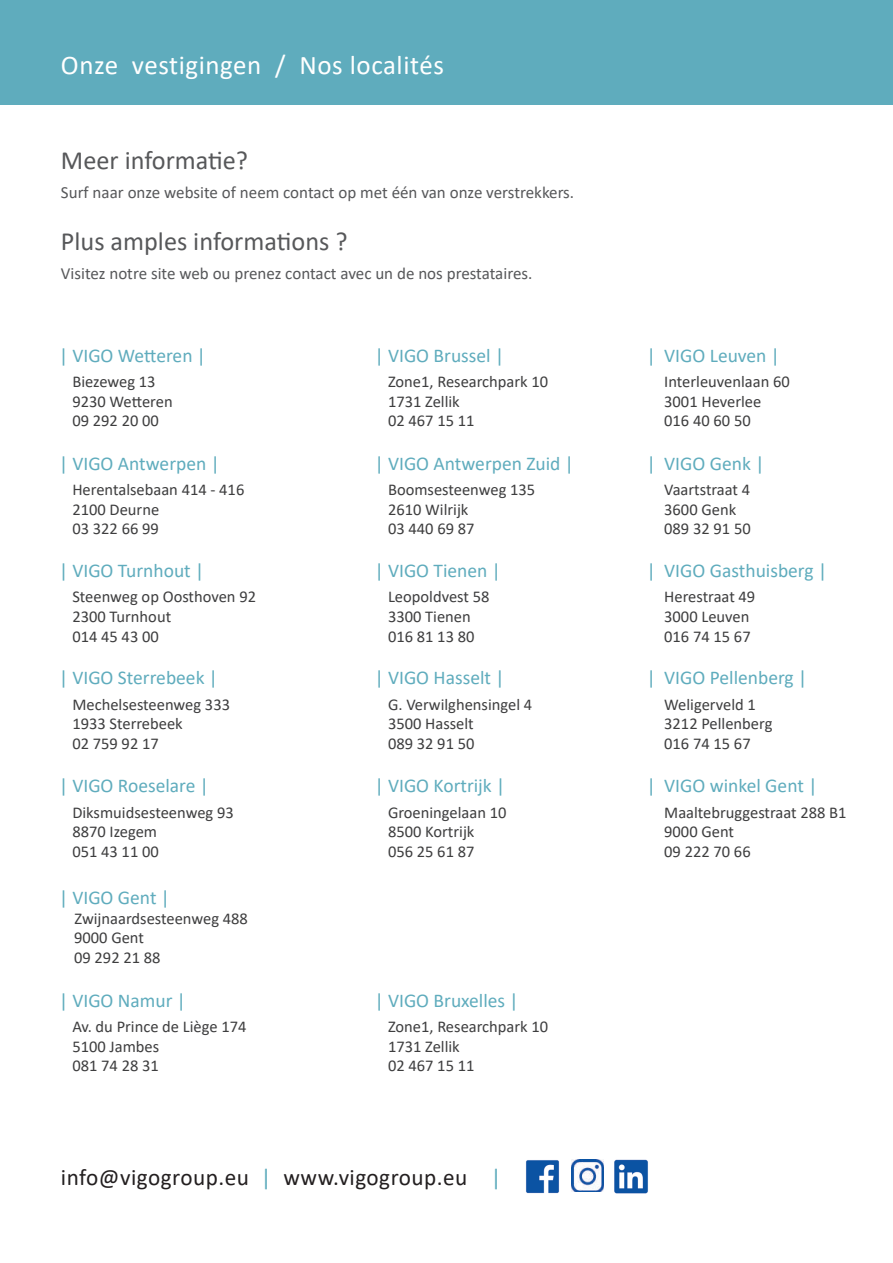
<style>
.page{position:relative;width:893px;height:1263px;background:#fff}
.page>*{position:absolute;margin:0;border:0;box-sizing:border-box;transform-origin:0 0}
.t1{font:27px "Calibri";letter-spacing:.02em;color:#fff}
.t2{font:26.25px "Calibri";color:#57585a}
.t3{font:23.25px "Calibri";letter-spacing:.02em;color:#231f20}
.t4{font:19.5px "Calibri";color:#5facbd}
.t5{font:16.95px "Calibri";color:#57585a}
.t6{font:16.5px/19.8px "Calibri";color:#3e3e3f}
.s1{color:#5facbd}
</style>
<div class="page">
<div style="left:0;top:0;width:893px;height:104px;background:#5facbd"></div>
<img style="left:526px;top:1160px;width:33px;height:34px">
<img style="left:571px;top:1160px;width:33px;height:32px">
<img style="left:614px;top:1159px;width:34px;height:35px">
<h1 class="t1" style="left:61px;top:47px;width:384px">Onze vestigingen / Nos localités</h1>
<h2 class="t2" style="left:61px;top:142px;width:189px">Meer informatie?</h2>
<p class="t5" style="left:61px;top:181px;width:515px">Surf naar onze website of neem contact op met één van onze verstrekkers.</p>
<h2 class="t2" style="left:61px;top:223px;width:288px">Plus amples informations ?</h2>
<p class="t5" style="left:61px;top:262px;width:473px">Visitez notre site web ou prenez contact avec un de nos prestataires.</p>
<p class="t4" style="left:59px;top:342px;width:148px">| VIGO Wetteren |</p>
<p class="t4" style="left:375px;top:342px;width:131px">| VIGO Brussel |</p>
<p class="t4" style="left:647px;top:342px;width:135px">| VIGO Leuven |</p>
<p class="t6" style="left:72px;top:371px;width:85px">Biezeweg 13</p>
<p class="t6" style="left:388px;top:371px;width:162px">Zone1, Researchpark 10</p>
<p class="t6" style="left:664px;top:371px;width:127px">Interleuvenlaan 60</p>
<p class="t6" style="left:72px;top:391px;width:102px">9230 Wetteren</p>
<p class="t6" style="left:388px;top:391px;width:73px">1731 Zellik</p>
<p class="t6" style="left:664px;top:391px;width:99px">3001 Heverlee</p>
<p class="t6" style="left:72px;top:410px;width:88px">09 292 20 00</p>
<p class="t6" style="left:388px;top:410px;width:88px">02 467 15 11</p>
<p class="t6" style="left:664px;top:410px;width:88px">016 40 60 50</p>
<p class="t4" style="left:59px;top:450px;width:162px">| VIGO Antwerpen |</p>
<p class="t4" style="left:375px;top:450px;width:200px">| VIGO Antwerpen Zuid |</p>
<p class="t4" style="left:647px;top:450px;width:119px">| VIGO Genk |</p>
<p class="t6" style="left:72px;top:479px;width:173px">Herentalsebaan 414 - 416</p>
<p class="t6" style="left:388px;top:479px;width:149px">Boomsesteenweg 135</p>
<p class="t6" style="left:664px;top:479px;width:88px">Vaartstraat 4</p>
<p class="t6" style="left:72px;top:499px;width:88px">2100 Deurne</p>
<p class="t6" style="left:388px;top:499px;width:82px">2610 Wilrijk</p>
<p class="t6" style="left:664px;top:499px;width:73px">3600 Genk</p>
<p class="t6" style="left:72px;top:518px;width:88px">03 322 66 99</p>
<p class="t6" style="left:388px;top:518px;width:88px">03 440 69 87</p>
<p class="t6" style="left:664px;top:518px;width:88px">089 32 91 50</p>
<p class="t4" style="left:59px;top:557px;width:146px">| VIGO Turnhout |</p>
<p class="t4" style="left:375px;top:557px;width:127px">| VIGO Tienen |</p>
<p class="t4" style="left:647px;top:557px;width:182px">| VIGO Gasthuisberg |</p>
<p class="t6" style="left:72px;top:587px;width:185px">Steenweg op Oosthoven 92</p>
<p class="t6" style="left:388px;top:587px;width:103px">Leopoldvest 58</p>
<p class="t6" style="left:664px;top:587px;width:93px">Herestraat 49</p>
<p class="t6" style="left:72px;top:606px;width:100px">2300 Turnhout</p>
<p class="t6" style="left:388px;top:606px;width:84px">3300 Tienen</p>
<p class="t6" style="left:664px;top:606px;width:87px">3000 Leuven</p>
<p class="t6" style="left:72px;top:626px;width:88px">014 45 43 00</p>
<p class="t6" style="left:388px;top:626px;width:88px">016 81 13 80</p>
<p class="t6" style="left:664px;top:626px;width:88px">016 74 15 67</p>
<p class="t4" style="left:59px;top:664px;width:160px">| VIGO Sterrebeek |</p>
<p class="t4" style="left:375px;top:664px;width:131px">| VIGO Hasselt |</p>
<p class="t4" style="left:647px;top:664px;width:162px">| VIGO Pellenberg |</p>
<p class="t6" style="left:72px;top:694px;width:159px">Mechelsesteenweg 333</p>
<p class="t6" style="left:388px;top:694px;width:146px">G. Verwilghensingel 4</p>
<p class="t6" style="left:664px;top:694px;width:93px">Weligerveld 1</p>
<p class="t6" style="left:72px;top:714px;width:112px">1933 Sterrebeek</p>
<p class="t6" style="left:388px;top:714px;width:87px">3500 Hasselt</p>
<p class="t6" style="left:664px;top:714px;width:110px">3212 Pellenberg</p>
<p class="t6" style="left:72px;top:733px;width:88px">02 759 92 17</p>
<p class="t6" style="left:388px;top:733px;width:88px">089 32 91 50</p>
<p class="t6" style="left:664px;top:733px;width:88px">016 74 15 67</p>
<p class="t4" style="left:59px;top:772px;width:151px">| VIGO Roeselare |</p>
<p class="t4" style="left:375px;top:772px;width:132px">| VIGO Kortrijk |</p>
<p class="t4" style="left:647px;top:772px;width:172px">| VIGO winkel Gent |</p>
<p class="t6" style="left:72px;top:802px;width:163px">Diksmuidsesteenweg 93</p>
<p class="t6" style="left:388px;top:802px;width:120px">Groeningelaan 10</p>
<p class="t6" style="left:664px;top:802px;width:184px">Maaltebruggestraat 288 B1</p>
<p class="t6" style="left:72px;top:822px;width:86px">8870 Izegem</p>
<p class="t6" style="left:388px;top:822px;width:88px">8500 Kortrijk</p>
<p class="t6" style="left:664px;top:822px;width:71px">9000 Gent</p>
<p class="t6" style="left:72px;top:841px;width:88px">051 43 11 00</p>
<p class="t6" style="left:388px;top:841px;width:88px">056 25 61 87</p>
<p class="t6" style="left:664px;top:841px;width:88px">09 222 70 66</p>
<p class="t4" style="left:59px;top:884px;width:112px">| VIGO Gent |</p>
<p class="t6" style="left:74px;top:908px;width:175px">Zwijnaardsesteenweg 488<br>9000 Gent<br>09 292 21 88</p>
<p class="t4" style="left:59px;top:987px;width:128px">| VIGO Namur |</p>
<p class="t4" style="left:375px;top:987px;width:145px">| VIGO Bruxelles |</p>
<p class="t6" style="left:72px;top:1017px;width:176px">Av. du Prince de Liège 174</p>
<p class="t6" style="left:388px;top:1017px;width:162px">Zone1, Researchpark 10</p>
<p class="t6" style="left:72px;top:1036px;width:88px">5100 Jambes</p>
<p class="t6" style="left:388px;top:1036px;width:73px">1731 Zellik</p>
<p class="t6" style="left:72px;top:1056px;width:88px">081 74 28 31</p>
<p class="t6" style="left:388px;top:1056px;width:88px">02 467 15 11</p>
<h3 class="t3" style="left:61px;top:1161px;width:442px">info@vigogroup.eu <span class="s1">|</span> www.vigogroup.eu <span class="s1">|</span></h3>
</div>
